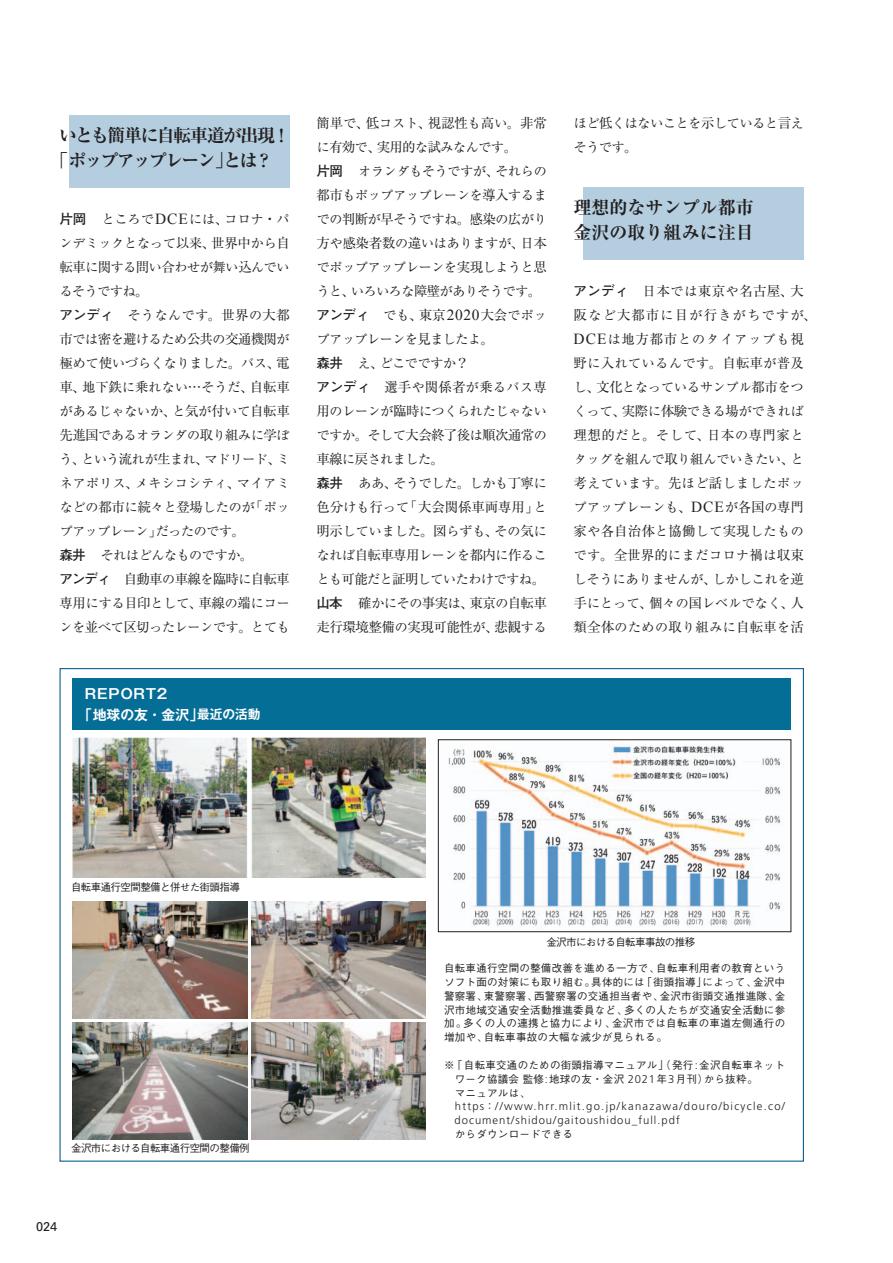
<style>
.page{position:relative;width:893px;height:1263px;background:#fff}
.page>*{position:absolute;margin:0;border:0;box-sizing:border-box;transform-origin:0 0}
.t1{font:700 expanded 18px/25.5px "Ryumin Pr 5";letter-spacing:-.095em;color:#231f20}
.t2{font:700 expanded 18px/25.5px "Ryumin Pr 5";color:#231f20}
.t3{font:700 13.8px/21px "Gothic MB101 Pr 6 N De";letter-spacing:.055em;color:#fff}
.t4{font:13.5px "Ryumin Pro";letter-spacing:-.015em;color:#231f20}
.t5{font:13.5px/24px "Ryumin Pro";letter-spacing:-.04em;color:#231f20}
.t6{font:13.5px "Ryumin Pro";letter-spacing:-.05em;color:#231f20}
.t7{font:13.5px "Ryumin Pro";letter-spacing:-.055em;color:#231f20}
.t8{font:12.9px/24px "Ryumin Pro";letter-spacing:-.01em;color:#231f20}
.t9{font:12.9px/24px "Ryumin Pro";letter-spacing:.05em;color:#231f20}
.t10{font:12.75px "Univers";color:#231f20}
.t11{font:300 11.25px/13.8px "Frutiger";letter-spacing:.11em;color:#231f20}
.t12{font:500 10.5px/13.8px "Gothic BBB Pr 5";letter-spacing:.025em;color:#231f20;text-align:justify}
.t13{font:500 10.5px "Gothic BBB Pr 5";letter-spacing:-.055em;color:#231f20}
.s1{font-family:"Futo Go B101 Pr 6 N";font-weight:700;font-size:13.5px}
.s2{font-family:"Times New Roman";font-size:15.45px}
.s3{font-family:"Hira Min Pro W3";font-size:13.5px}
.s4{font-size:13.5px}
.s5{font-size:12.9px}
.s6{font-family:"Hira Min Pro W3"}
.s7{font-family:"Futo Go B101 Pr 6 N";font-weight:700}
.s8{font-size:12.75px}
.s9{font-family:"Frutiger";font-weight:300;font-size:11.25px}
.s10{font-family:"Gothic BBB Pr 5";font-weight:500;font-size:10.5px}
</style>
<div class="page">
<div style="left:583px;top:188px;width:220px;height:72px;background:#b4cee0"></div>
<div style="left:69px;top:116px;width:220px;height:72px;background:#b4cee0"></div>
<img style="left:72px;top:738px;width:353px;height:139px">
<img style="left:448px;top:746px;width:333px;height:184px">
<div style="left:438px;top:739px;width:353px;height:193px;border:1px solid #231f20"></div>
<div style="left:72px;top:679px;width:718px;height:51px;background:#046e97"></div>
<img style="left:73px;top:901px;width:174px;height:117px">
<img style="left:73px;top:1022px;width:175px;height:117px">
<img style="left:251px;top:901px;width:174px;height:117px">
<img style="left:251px;top:1022px;width:174px;height:117px">
<h1 class="t1" style="left:50px;top:121px;width:242px;text-indent:9px">いとも簡単に自転車道が出現！「ポップアップレーン」とは？</h1>
<p class="t8" style="left:59px;top:206px;width:232px"><span class="s1">片岡　</span>ところで<span class="s2">DCE</span>には<span class="s3">、</span>コロナ<span class="s3">・</span>パンデミックとなって<span class="s4">以来</span><span class="s3">、</span><span class="s4">世界中</span>から<span class="s4">自転車</span>に<span class="s4">関</span>する<span class="s4">問</span>い<span class="s4">合</span>わせが<span class="s4">舞</span>い<span class="s4">込</span>んでいるそうですね<span class="s3">。<br></span><span class="s1">アンディ</span> そうなんです<span class="s3">。</span><span class="s4">世界</span>の<span class="s4">大都</span></p>
<p class="t4" style="left:59px;top:328px;width:232px">市<span class="s5">では</span>密<span class="s5">を</span>避<span class="s5">けるため</span>公共<span class="s5">の</span>交通機関<span class="s5">が</span></p>
<p class="t8" style="left:60px;top:350px;width:232px"><span class="s4">極</span>めて<span class="s4">使</span>いづらくなりました<span class="s3">。</span>バス<span class="s3">、</span><span class="s4">電</span></p>
<p class="t4" style="left:59px;top:376px;width:232px">車<span class="s6">、</span>地下鉄<span class="s5">に</span>乗<span class="s5">れない</span><span class="s6">…</span><span class="s5">そうだ</span><span class="s6">、</span>自転車</p>
<p class="t8" style="left:59px;top:398px;width:232px">があるじゃないか<span class="s3">、</span>と<span class="s4">気</span>が<span class="s4">付</span>いて<span class="s4">自転車先進国</span>であるオランダの<span class="s4">取</span>り<span class="s4">組</span>みに<span class="s4">学</span>ぼう<span class="s3">、</span>という<span class="s4">流</span>れが<span class="s4">生</span>まれ<span class="s3">、</span>マドリード<span class="s3">、</span>ミネアポリス<span class="s3">、</span>メキシコシティ<span class="s3">、</span>マイアミなどの<span class="s4">都市</span>に<span class="s4">続々</span>と<span class="s4">登場</span>したのが<span class="s3">「</span>ポップアップレーン<span class="s3">」</span>だったのです<span class="s3">。<br></span><span class="s1">森井　</span>それはどんなものですか<span class="s3">。</span></p>
<p class="t7" style="left:59px;top:568px;width:232px"><span class="s7">アンディ</span> 自動車<span class="s5">の</span>車線<span class="s5">を</span>臨時<span class="s5">に</span>自転車</p>
<p class="t8" style="left:60px;top:590px;width:232px"><span class="s4">専用</span>にする<span class="s4">目印</span>として<span class="s3">、</span><span class="s4">車線</span>の<span class="s4">端</span>にコーンを<span class="s4">並</span>べて<span class="s4">区切</span>ったレーンです<span class="s3">。</span>とても</p>
<p class="t3" style="left:78px;top:682px;width:184px;text-indent:7px">REPORT2<br>「地球の友・金沢」<span class="s8">最近の活動</span></p>
<p class="t4" style="left:317px;top:112px;width:232px">簡単<span class="s5">で</span><span class="s6">、</span>低<span class="s5">コスト</span><span class="s6">、</span>視認性<span class="s5">も</span>高<span class="s5">い</span><span class="s6">。</span>非常</p>
<p class="t8" style="left:317px;top:134px;width:232px">に<span class="s4">有効</span>で<span class="s3">、</span><span class="s4">実用的</span>な<span class="s4">試</span>みなんです<span class="s3">。<br></span><span class="s1">片岡　</span>オランダもそうですが<span class="s3">、</span>それらの<span class="s4">都市</span>もポップアップレーンを<span class="s4">導入</span>するまでの<span class="s4">判断</span>が<span class="s4">早</span>そうですね<span class="s3">。</span><span class="s4">感染</span>の<span class="s4">広</span>がり<span class="s4">方</span>や<span class="s4">感染者数</span>の<span class="s4">違</span>いはありますが<span class="s3">、</span><span class="s4">日本</span>でポップアップレーンを<span class="s4">実現</span>しようと<span class="s4">思</span>うと<span class="s3">、</span>いろいろな<span class="s4">障壁</span>がありそうです<span class="s3">。</span><span class="s1">アンディ</span> でも<span class="s3">、</span><span class="s4">東京</span><span class="s2">2020</span><span class="s4">大会</span>でポップアップレーンを<span class="s4">見</span>ましたよ<span class="s3">。<br></span><span class="s1">森井　</span>え<span class="s3">、</span>どこでですか<span class="s3">？</span></p>
<p class="t4" style="left:316px;top:376px;width:232px"><span class="s7">アンディ</span> 選手<span class="s5">や</span>関係者<span class="s5">が</span>乗<span class="s5">るバス</span>専</p>
<p class="t8" style="left:317px;top:398px;width:232px"><span class="s4">用</span>のレーンが<span class="s4">臨時</span>につくられたじゃない</p>
<p class="t6" style="left:317px;top:424px;width:231px"><span class="s5">ですか</span><span class="s6">。</span><span class="s5">そして</span>大会終了後<span class="s5">は</span>順次通常<span class="s5">の</span></p>
<p class="t8" style="left:317px;top:446px;width:232px"><span class="s4">車線</span>に<span class="s4">戻</span>されました<span class="s3">。<br></span><span class="s1">森井　</span>ああ<span class="s3">、</span>そうでした<span class="s3">。</span>しかも<span class="s4">丁寧</span>に</p>
<p class="t4" style="left:317px;top:496px;width:232px">色分<span class="s5">けも</span>行<span class="s5">って</span><span class="s6">「</span>大会関係車両専用<span class="s6">」</span><span class="s5">と</span></p>
<p class="t8" style="left:316px;top:518px;width:232px;text-align:justify"><span class="s4">明示</span>していました<span class="s3">。</span><span class="s4">図</span>らずも<span class="s3">、</span>その<span class="s4">気</span>になれば<span class="s4">自転車専用</span>レーンを<span class="s4">都内</span>に<span class="s4">作</span>ることも<span class="s4">可能</span>だと<span class="s4">証明</span>していたわけですね<span class="s3">。</span></p>
<p class="t5" style="left:316px;top:590px;width:232px"><span class="s7">山本　</span>確<span class="s5">かにその</span>事実<span class="s5">は</span><span class="s6">、</span>東京<span class="s5">の</span>自転車走行環境整備<span class="s5">の</span>実現可能性<span class="s5">が</span><span class="s6">、</span>悲観<span class="s5">する</span></p>
<p class="t8" style="left:574px;top:110px;width:231px">ほど<span class="s4">低</span>くはないことを<span class="s4">示</span>していると<span class="s4">言</span>えそうです<span class="s3">。</span></p>
<h1 class="t2" style="left:574px;top:193px;width:181px">理想的なサンプル都市金沢の取り組みに注目</h1>
<p class="t4" style="left:574px;top:280px;width:232px"><span class="s7">アンディ</span> 日本<span class="s5">では</span>東京<span class="s5">や</span>名古屋<span class="s6">、</span>大</p>
<p class="t9" style="left:574px;top:302px;width:245px"><span class="s4">阪</span>など<span class="s4">大都市</span>に<span class="s4">目</span>が<span class="s4">行</span>きがちですが<span class="s3">、<br></span><span class="s2">DCE</span>は<span class="s4">地方都市</span>とのタイアップも<span class="s4">視野</span>に<span class="s4">入</span>れているんです<span class="s3">。</span><span class="s4">自転車</span>が<span class="s4">普及</span>し<span class="s3">、</span><span class="s4">文化</span>となっているサンプル<span class="s4">都市</span>をつくって<span class="s3">、</span><span class="s4">実際</span>に<span class="s4">体験</span>できる<span class="s4">場</span>ができれば</p>
<p class="t4" style="left:574px;top:424px;width:231px">理想的<span class="s5">だと</span><span class="s6">。</span><span class="s5">そして</span><span class="s6">、</span>日本<span class="s5">の</span>専門家<span class="s5">と</span></p>
<p class="t8" style="left:574px;top:446px;width:232px;text-align:justify">タッグを<span class="s4">組</span>んで<span class="s4">取</span>り<span class="s4">組</span>んでいきたい<span class="s3">、</span>と<span class="s4">考</span>えています<span class="s3">。</span><span class="s4">先</span>ほど<span class="s4">話</span>しましたポップアップレーンも<span class="s3">、</span><span class="s2">DCE</span>が<span class="s4">各国</span>の<span class="s4">専門</span></p>
<p class="t4" style="left:574px;top:520px;width:231px">家<span class="s5">や</span>各自治体<span class="s5">と</span>協働<span class="s5">して</span>実現<span class="s5">したもの</span></p>
<p class="t8" style="left:574px;top:542px;width:232px;text-align:justify">です<span class="s3">。</span><span class="s4">全世界的</span>にまだコロナ<span class="s4">禍</span>は<span class="s4">収束</span>しそうにありませんが<span class="s3">、</span>しかしこれを<span class="s4">逆手</span>にとって<span class="s3">、</span><span class="s4">個々</span>の<span class="s4">国</span>レベルでなく<span class="s3">、</span><span class="s4">人</span></p>
<p class="t4" style="left:574px;top:616px;width:232px">類全体<span class="s5">のための</span>取<span class="s5">り</span>組<span class="s5">みに</span>自転車<span class="s5">を</span>活</p>
<p class="t13" style="left:71px;top:878px;width:170px">自転車通行空間整備と併せた街頭指導</p>
<p class="t13" style="left:71px;top:1140px;width:180px">金沢市における自転車通行空間の整備例</p>
<p class="t10" style="left:36px;top:1219px;width:23px">024</p>
<p class="t13" style="left:546px;top:934px;width:150px">金沢市における自転車事故の推移</p>
<p class="t12" style="left:444px;top:960px;width:343px">自転車通行空間の整備改善を進める一方で、自転車利用者の教育というソフト面の対策にも取り組む。具体的には「街頭指導」によって、金沢中警察署、東警察署、西警察署の交通担当者や、金沢市街頭交通推進隊、金沢市地域交通安全活動推進委員など、多くの人たちが交通安全活動に参加。多くの人の連携と協力により、金沢市では自転車の車道左側通行の増加や、自転車事故の大幅な減少が見られる。</p>
<p class="t12" style="left:455px;top:1057px;width:332px;text-align:left;text-indent:-11px">※「自転車交通のための街頭指導マニュアル」（発行<span class="s9">:</span>金沢自転車ネットワーク協議会監修<span class="s9">:</span>地球の友・金沢 <span class="s9">2021</span>年<span class="s9">3</span>月刊）から抜粋。<br>マニュアルは、</p>
<p class="t11" style="left:455px;top:1100px;width:332px">https<span class="s10">：</span>//www.hrr.mlit.go.jp/kanazawa/douro/bicycle.co/ document/shidou/gaitoushidou_full.pdf</p>
<p class="t12" style="left:455px;top:1126px;width:120px">からダウンロードできる</p>
</div>
